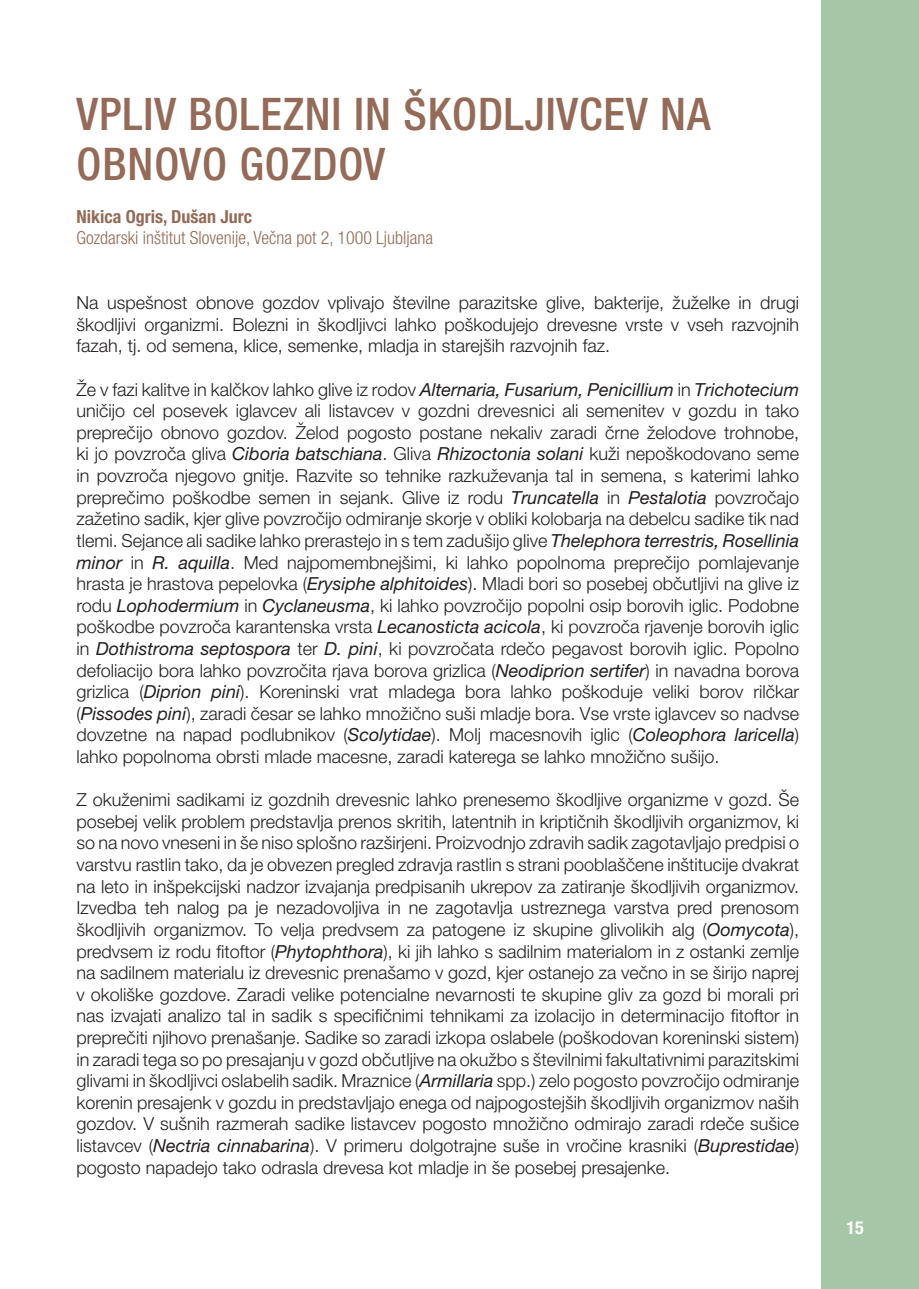
<style>
.page{position:relative;width:919px;height:1289px;background:#fff}
.page>*{position:absolute;margin:0;border:0;box-sizing:border-box;transform-origin:0 0}
.t1{font:500 condensed 45px/49.5px "Helvetica Neue LT Pro";letter-spacing:.02em;color:#936b58}
.t2{font:300 18px/21.6px "Helvetica Neue LT Pro";color:#231f20;text-align:justify}
.t3{font:300 condensed 18px "Helvetica Neue LT Pro";color:#936b58}
.t4{font:700 condensed 18px "Helvetica Neue LT Pro";color:#936b58}
.t5{font:700 condensed 18px "Helvetica Neue LT Pro";color:#fff}
.s1{font-weight:400;font-style:italic}
</style>
<div class="page">
<div style="left:821px;top:0;width:97px;height:1288px;background:#a5c6a7"></div>
<h1 class="t1" style="left:77px;top:89px;width:635px">VPLIV BOLEZNI IN ŠKODLJIVCEV NA<br>OBNOVO GOZDOV</h1>
<p class="t4" style="left:77px;top:205px;width:177px">Nikica Ogris, Dušan Jurc</p>
<p class="t3" style="left:77px;top:228px;width:358px">Gozdarski inštitut Slovenije, Večna pot 2, 1000 Ljubljana</p>
<p class="t2" style="left:77px;top:291px;width:724px">Na uspešnost obnove gozdov vplivajo številne parazitske glive, bakterije, žuželke in drugi škodljivi organizmi. Bolezni in škodljivci lahko poškodujejo drevesne vrste v vseh razvojnih fazah, tj. od semena, klice, semenke, mladja in starejših razvojnih faz.</p>
<p class="t2" style="left:77px;top:378px;width:724px">Že v fazi kalitve in kalčkov lahko glive iz rodov <span class="s1">Alternaria, Fusarium, Penicillium</span> in <span class="s1">Trichotecium </span>uničijo cel posevek iglavcev ali listavcev v gozdni drevesnici ali semenitev v gozdu in tako preprečijo obnovo gozdov. Želod pogosto postane nekaliv zaradi črne želodove trohnobe, ki jo povzroča gliva <span class="s1">Ciboria batschiana</span>. Gliva <span class="s1">Rhizoctonia solani</span> kuži nepoškodovano seme in povzroča njegovo gnitje. Razvite so tehnike razkuževanja tal in semena, s katerimi lahko preprečimo poškodbe semen in sejank. Glive iz rodu <span class="s1">Truncatella</span> in <span class="s1">Pestalotia</span> povzročajo zažetino sadik, kjer glive povzročijo odmiranje skorje v obliki kolobarja na debelcu sadike tik nad tlemi. Sejance ali sadike lahko prerastejo in s tem zadušijo glive <span class="s1">Thelephora terrestris, Rosellinia minor</span> in <span class="s1">R. aquilla</span>. Med najpomembnejšimi, ki lahko popolnoma preprečijo pomlajevanje hrasta je hrastova pepelovka (<span class="s1">Erysiphe alphitoides</span>). Mladi bori so posebej občutljivi na glive iz rodu <span class="s1">Lophodermium</span> in <span class="s1">Cyclaneusma</span>, ki lahko povzročijo popolni osip borovih iglic. Podobne poškodbe povzroča karantenska vrsta <span class="s1">Lecanosticta acicola</span>, ki povzroča rjavenje borovih iglic in <span class="s1">Dothistroma septospora</span> ter <span class="s1">D. pini</span>, ki povzročata rdečo pegavost borovih iglic. Popolno defoliacijo bora lahko povzročita rjava borova grizlica (<span class="s1">Neodiprion sertifer</span>) in navadna borova grizlica (<span class="s1">Diprion pini</span>). Koreninski vrat mladega bora lahko poškoduje veliki borov rilčkar (<span class="s1">Pissodes pini</span>), zaradi česar se lahko množično suši mladje bora. Vse vrste iglavcev so nadvse dovzetne na napad podlubnikov (<span class="s1">Scolytidae</span>). Molj macesnovih iglic (<span class="s1">Coleophora laricella</span>) lahko popolnoma obrsti mlade macesne, zaradi katerega se lahko množično sušijo.</p>
<p class="t2" style="left:77px;top:788px;width:724px">Z okuženimi sadikami iz gozdnih drevesnic lahko prenesemo škodljive organizme v gozd. Še posebej velik problem predstavlja prenos skritih, latentnih in kriptičnih škodljivih organizmov, ki so na novo vneseni in še niso splošno razširjeni. Proizvodnjo zdravih sadik zagotavljajo predpisi o varstvu rastlin tako, da je obvezen pregled zdravja rastlin s strani pooblaščene inštitucije dvakrat na leto in inšpekcijski nadzor izvajanja predpisanih ukrepov za zatiranje škodljivih organizmov.<br>Izvedba teh nalog pa je nezadovoljiva in ne zagotavlja ustreznega varstva pred prenosom škodljivih organizmov. To velja predvsem za patogene iz skupine glivolikih alg (<span class="s1">Oomycota</span>), predvsem iz rodu fitoftor (<span class="s1">Phytophthora</span>), ki jih lahko s sadilnim materialom in z ostanki zemlje na sadilnem materialu iz drevesnic prenašamo v gozd, kjer ostanejo za večno in se širijo naprej v okoliške gozdove. Zaradi velike potencialne nevarnosti te skupine gliv za gozd bi morali pri nas izvajati analizo tal in sadik s specifičnimi tehnikami za izolacijo in determinacijo fitoftor in preprečiti njihovo prenašanje. Sadike so zaradi izkopa oslabele (poškodovan koreninski sistem) in zaradi tega so po presajanju v gozd občutljive na okužbo s številnimi fakultativnimi parazitskimi glivami in škodljivci oslabelih sadik. Mraznice (<span class="s1">Armillaria</span> spp.) zelo pogosto povzročijo odmiranje korenin presajenk v gozdu in predstavljajo enega od najpogostejših škodljivih organizmov naših gozdov. V sušnih razmerah sadike listavcev pogosto množično odmirajo zaradi rdeče sušice listavcev (<span class="s1">Nectria cinnabarina</span>). V primeru dolgotrajne suše in vročine krasniki (<span class="s1">Buprestidae</span>) pogosto napadejo tako odrasla drevesa kot mladje in še posebej presajenke.</p>
<p class="t5" style="left:846px;top:1216px;width:19px">15</p>
</div>
